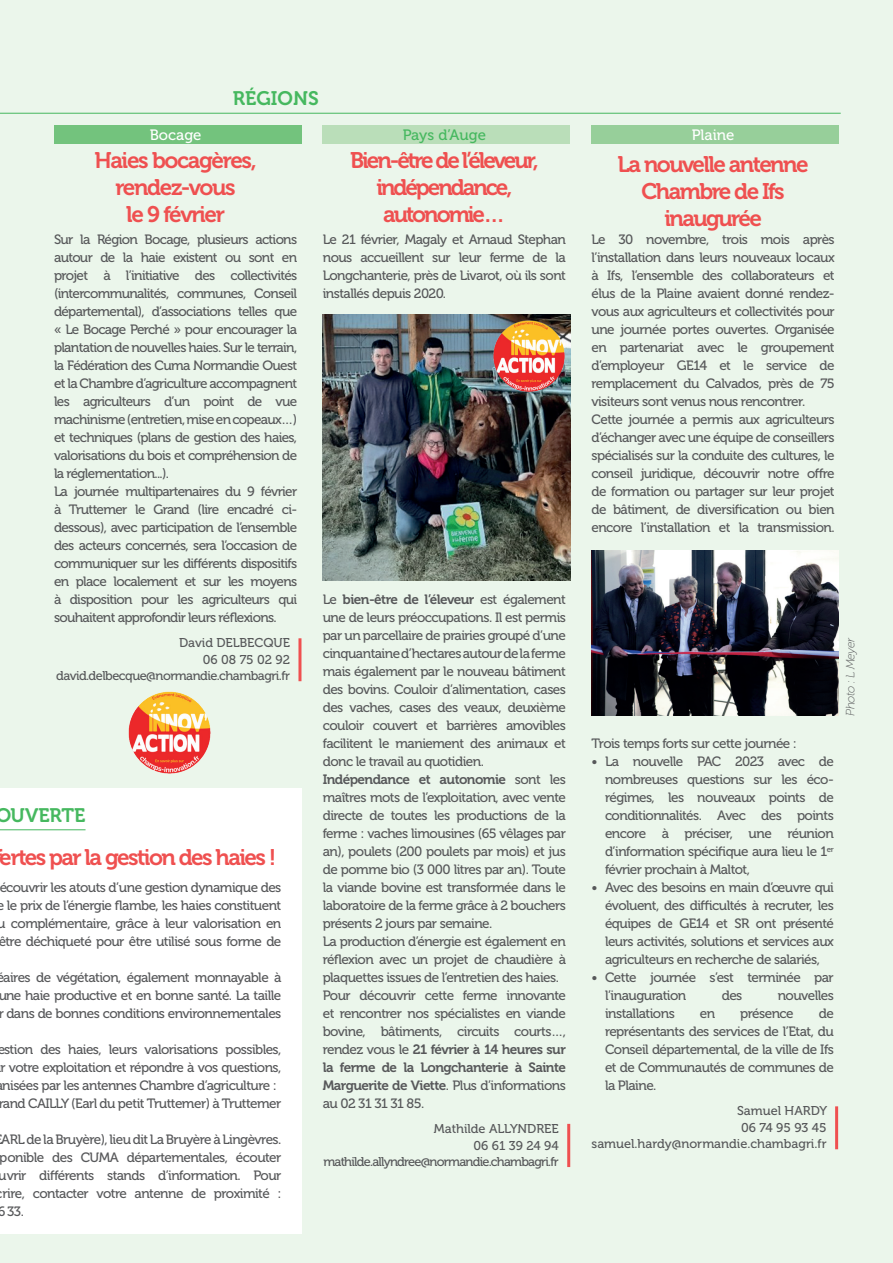
<style>
.page{position:relative;width:893px;height:1263px;background:#ebf6eb}
.page>*{position:absolute;margin:0;border:0;box-sizing:border-box;transform-origin:0 0}
.t1{font:22.5px/27px "Museo 700";letter-spacing:-.07em;color:#ef5050;text-align:center}
.t2{font:22.5px/27px "Museo 700";letter-spacing:-.09em;color:#ef5050;text-align:center}
.t3{font:19.5px "Museo 700";color:#46b85f}
.t4{font:15px "Museo 500";color:#fff}
.t5{font:15px "Museo 500";color:#46b85f}
.t6{font:13.5px/18px "Museo 500";letter-spacing:-.04em;color:#57585a;text-align:justify}
.t7{font:13.5px/18px "Museo 700";letter-spacing:-.04em;color:#57585a}
.t8{font:12.75px/16.5px "Museo 500";letter-spacing:-.06em;color:#57585a;text-align:right}
.t9{font:12.75px/16.5px "Museo 500";letter-spacing:-.04em;color:#57585a;text-align:right}
.t10{font:12.75px/16.5px "Museo 500";letter-spacing:-.015em;color:#57585a;text-align:right}
.t11{font:italic 12px "Museo 100";letter-spacing:-.035em;color:#57585a}
.s1{font-family:"Museo 500"}
.s2{font-family:"Museo 700"}
</style>
<div class="page">
<hr style="left:0;top:113px;width:841px;height:1px;background:#46b85f">
<div style="left:54px;top:125px;width:247px;height:19px;background:#73c37d"></div>
<div style="left:591px;top:125px;width:248px;height:19px;background:#97cf9a"></div>
<div style="left:323px;top:125px;width:247px;height:19px;background:#badeb9"></div>
<hr style="left:298px;top:638px;width:3px;height:43px;background:#ef5050">
<hr style="left:567px;top:1124px;width:3px;height:43px;background:#ef5050">
<img style="left:591px;top:551px;width:248px;height:165px">
<img style="left:323px;top:315px;width:247px;height:265px">
<hr style="left:835px;top:1106px;width:3px;height:43px;background:#ef5050">
<div style="left:0;top:788px;width:301px;height:446px;background:#fff"></div>
<hr style="left:0;top:829px;width:86px;height:1px;background:#46b85f">
<img style="left:128px;top:691px;width:83px;height:83px">
<img style="left:492px;top:319px;width:74px;height:74px">
<h2 class="t3" style="left:233px;top:87px;width:87px">RÉGIONS</h2>
<p class="t4" style="left:150px;top:126px;width:53px">Bocage</p>
<p class="t5" style="left:403px;top:126px;width:85px">Pays d’Auge</p>
<p class="t4" style="left:692px;top:126px;width:44px">Plaine</p>
<h1 class="t1" style="left:95px;top:147px;width:164px">Haies bocagères, rendez-vous<br>le 9 février</h1>
<h1 class="t2" style="left:350px;top:147px;width:190px">Bien-être de l’éleveur, indépendance, autonomie…</h1>
<h1 class="t1" style="left:618px;top:151px;width:192px">La nouvelle antenne<br>Chambre de Ifs inaugurée</h1>
<p class="t6" style="left:54px;top:230px;width:245px;text-align:left">Sur la Région Bocage, plusieurs actions autour de la haie existent ou sont en projet à l’initiative des collectivités (intercommunalités, communes, Conseil départemental), d’associations telles que « Le Bocage Perché » pour encourager la plantation de nouvelles haies. Sur le terrain, la Fédération des Cuma Normandie Ouest et la Chambre d’agriculture accompagnent les agriculteurs d’un point de vue machinisme (entretien, mise en copeaux…) et techniques (plans de gestion des haies, valorisations du bois et compréhension de la réglementation...).<br>La journée multipartenaires du 9 février à Truttemer le Grand (lire encadré ci&shy;dessous), avec participation de l’ensemble des acteurs concernés, sera l’occasion de communiquer sur les différents dispositifs en place localement et sur les moyens à disposition pour les agriculteurs qui souhaitent approfondir leurs réflexions.</p>
<p class="t9" style="left:56px;top:634px;width:235px">David DELBECQUE<br>06 08 75 02 92 david.delbecque@normandie.chambagri.fr</p>
<h2 class="t3" style="left:-5px;top:804px;width:92px">OUVERTE</h2>
<h1 class="t1" style="left:0;top:844px;width:278px">ertes par la gestion des haies !</h1>
<p class="t6" style="left:-3px;top:879px;width:286px">écouvrir les atouts d’une gestion dynamique des e le prix de l’énergie flambe, les haies constituent u complémentaire, grâce à leur valorisation en être déchiqueté pour être utilisé sous forme de</p>
<p class="t6" style="left:-4px;top:968px;width:287px">éaires de végétation, également monnayable à une haie productive et en bonne santé. La taille r dans de bonnes conditions environnementales</p>
<p class="t6" style="left:-3px;top:1040px;width:286px;text-align:left">estion des haies, leurs valorisations possibles, r votre exploitation et répondre à vos questions, nisées par les antennes Chambre d’agriculture : rand CAILLY (Earl du petit Truttemer) à Truttemer</p>
<p class="t6" style="left:1px;top:1130px;width:282px">ARL de la Bruyère), lieu dit La Bruyère à Lingèvres.</p>
<p class="t6" style="left:0;top:1148px;width:283px">ponible des CUMA départementales, écouter</p>
<p class="t6" style="left:-1px;top:1166px;width:284px">uvrir différents stands d’information. Pour</p>
<p class="t6" style="left:3px;top:1184px;width:280px">rire, contacter votre antenne de proximité :</p>
<p class="t6" style="left:-3px;top:1203px;width:28px">6 33.</p>
<p class="t6" style="left:323px;top:231px;width:245px">Le 21 février, Magaly et Arnaud Stephan nous accueillent sur leur ferme de la Longchanterie, près de Livarot, où ils sont installés depuis 2020.</p>
<p class="t7" style="left:323px;top:590px;width:245px"><span class="s1">Le</span> bien-être de l’éleveur <span class="s1">est également</span></p>
<p class="t6" style="left:323px;top:608px;width:245px">une de leurs préoccupations. Il est permis par un parcellaire de prairies groupé d’une cinquantaine d’hectares autour de la ferme mais également par le nouveau bâtiment des bovins. Couloir d’alimentation, cases des vaches, cases des veaux, deuxième couloir couvert et barrières amovibles facilitent le maniement des animaux et donc le travail au quotidien.</p>
<p class="t7" style="left:323px;top:770px;width:245px">Indépendance et autonomie <span class="s1">sont les</span></p>
<p class="t6" style="left:323px;top:788px;width:245px;text-align:left">maîtres mots de l’exploitation, avec vente directe de toutes les productions de la ferme : vaches limousines (65 vêlages par an), poulets (200 poulets par mois) et jus de pomme bio (3 000 litres par an). Toute la viande bovine est transformée dans le laboratoire de la ferme grâce à 2 bouchers présents 2 jours par semaine.<br>La production d’énergie est également en réflexion avec un projet de chaudière à plaquettes issues de l’entretien des haies.<br>Pour découvrir cette ferme innovante et rencontrer nos spécialistes en viande bovine, bâtiments, circuits courts…,</p>
<p class="t7" style="left:323px;top:1040px;width:245px"><span class="s1">rendez vous le</span> 21 février à 14 heures sur la ferme de la Longchanterie à Sainte</p>
<p class="t6" style="left:323px;top:1076px;width:245px"><span class="s2">Marguerite de Viette</span>. Plus d’informations au 02 31 31 31 85.</p>
<p class="t8" style="left:323px;top:1120px;width:237px">Mathilde ALLYNDREE<br>06 61 39 24 94 mathilde.allyndree@normandie.chambagri.fr</p>
<p class="t6" style="left:591px;top:231px;width:245px;text-align:left">Le 30 novembre, trois mois après l’installation dans leurs nouveaux locaux à Ifs, l’ensemble des collaborateurs et élus de la Plaine avaient donné rendez&shy;vous aux agriculteurs et collectivités pour une journée portes ouvertes. Organisée en partenariat avec le groupement d’employeur GE14 et le service de remplacement du Calvados, près de 75 visiteurs sont venus nous rencontrer.<br>Cette journée a permis aux agriculteurs d’échanger avec une équipe de conseillers spécialisés sur la conduite des cultures, le conseil juridique, découvrir notre offre de formation ou partager sur leur projet de bâtiment, de diversification ou bien encore l’installation et la transmission.</p>
<p class="t6" style="left:591px;top:735px;width:207px">Trois temps forts sur cette journée :</p>
<p class="t6" style="left:605px;top:752px;width:230px;text-indent:-13px">• La nouvelle PAC 2023 avec de nombreuses questions sur les éco&shy;régimes, les nouveaux points de conditionnalités. Avec des points encore à préciser, une réunion d’information spécifique aura lieu le 1<sup>er </sup>février prochain à Maltot,</p>
<p class="t6" style="left:605px;top:878px;width:230px;text-indent:-14px">• Avec des besoins en main d’œuvre qui évoluent, des difficultés à recruter, les équipes de GE14 et SR ont présenté leurs activités, solutions et services aux agriculteurs en recherche de salariés,</p>
<p class="t6" style="left:605px;top:968px;width:230px;text-indent:-14px">• Cette journée s’est terminée par l’inauguration</p>
<p class="t6" style="left:722px;top:986px;width:22px">des</p>
<p class="t6" style="left:778px;top:986px;width:58px">nouvelles</p>
<p class="t6" style="left:605px;top:1004px;width:230px;text-indent:214px">de représentants des services de l’Etat, du Conseil départemental, de la ville de Ifs et de Communautés de communes de la Plaine.</p>
<p class="t10" style="left:591px;top:1102px;width:237px">Samuel HARDY<br>06 74 95 93 45 samuel.hardy@normandie.chambagri.fr</p>
<p class="t6" style="left:605px;top:1004px;width:71px">installations</p>
<p class="t6" style="left:700px;top:1004px;width:17px">en</p>
<p class="t6" style="left:740px;top:1004px;width:55px">présence</p>
<p class="t11" style="left:844px;top:716px;width:80px;rotate:-90deg">Photo : L Meyer</p>
</div>
